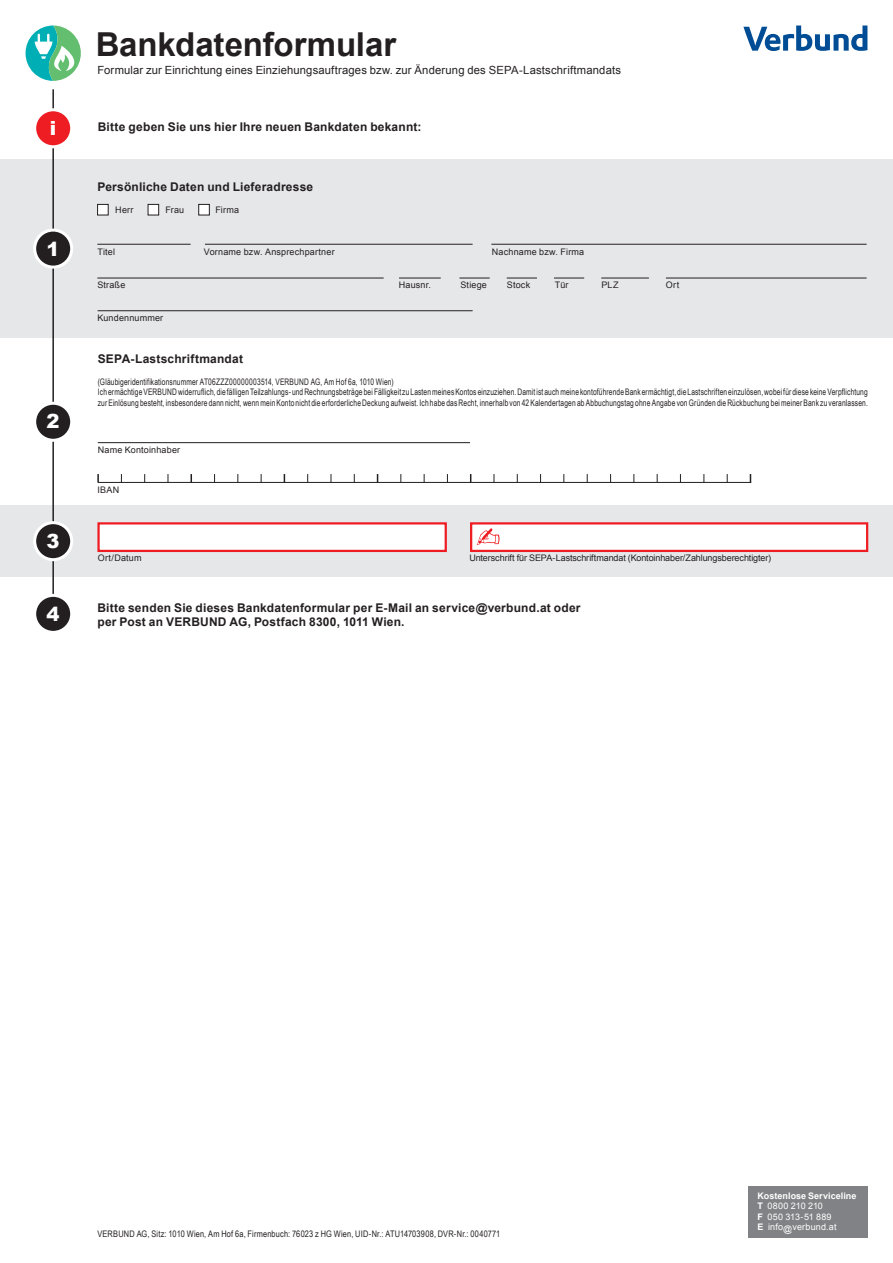
<style>
.page{position:relative;width:893px;height:1263px;background:#fff}
.page>*{position:absolute;margin:0;border:0;box-sizing:border-box;transform-origin:0 0}
.t1{font:700 33px "Arial";letter-spacing:-.005em;color:#231f20}
.t2{font:900 19.5px "Arial";color:#fff}
.t3{font:700 12px/14.4px "Arial";letter-spacing:.015em;color:#231f20}
.t4{font:11.25px "Arial";letter-spacing:.015em;color:#231f20}
.t5{font:9px/10.8px "Arial Narrow";letter-spacing:.02em;color:#231f20;scale:.9 1}
.t6{font:9px "Arial";letter-spacing:.02em;color:#231f20}
.t7{font:9px "Arial Narrow";letter-spacing:.02em;color:#231f20}
.t8{font:9px "Arial";letter-spacing:-.01em;color:#231f20}
.t9{font:9px/10.5px "Arial";letter-spacing:.02em;color:#fff}
.s1{font-weight:700}
</style>
<div class="page">
<div style="left:0;top:159px;width:893px;height:179px;background:#e6e7e9"></div>
<div style="left:0;top:505px;width:893px;height:72px;background:#e6e7e9"></div>
<svg style="left:743px;top:26px;width:124px;height:25px"></svg>
<hr style="left:52px;top:89px;width:2px;height:521px;background:#231f20">
<div style="left:35px;top:230px;width:37px;height:37px;background:#231f20;border-radius:50%"></div>
<div style="left:33px;top:229px;width:40px;height:40px;border:3px solid #fff;border-radius:50%"></div>
<div style="left:35px;top:403px;width:37px;height:37px;background:#231f20;border-radius:50%"></div>
<div style="left:33px;top:402px;width:40px;height:40px;border:3px solid #fff;border-radius:50%"></div>
<div style="left:35px;top:523px;width:37px;height:37px;background:#231f20;border-radius:50%"></div>
<div style="left:33px;top:521px;width:40px;height:40px;border:3px solid #fff;border-radius:50%"></div>
<hr style="left:97px;top:244px;width:94px;height:1px;background:#231f20">
<hr style="left:98px;top:310px;width:375px;height:1px;background:#231f20">
<hr style="left:97px;top:278px;width:287px;height:1px;background:#231f20">
<div style="left:98px;top:204px;width:10px;height:11px;background:#fff"></div>
<div style="left:97px;top:204px;width:11px;height:11px;border:1px solid #231f20"></div>
<div style="left:148px;top:204px;width:11px;height:11px;background:#fff"></div>
<div style="left:148px;top:204px;width:11px;height:11px;border:1px solid #231f20"></div>
<div style="left:199px;top:204px;width:10px;height:11px;background:#fff"></div>
<div style="left:199px;top:204px;width:11px;height:11px;border:1px solid #231f20"></div>
<hr style="left:205px;top:244px;width:268px;height:1px;background:#231f20">
<hr style="left:491px;top:244px;width:376px;height:1px;background:#231f20">
<hr style="left:459px;top:278px;width:31px;height:1px;background:#231f20">
<hr style="left:507px;top:278px;width:30px;height:1px;background:#231f20">
<hr style="left:554px;top:278px;width:30px;height:1px;background:#231f20">
<hr style="left:399px;top:278px;width:42px;height:1px;background:#231f20">
<hr style="left:601px;top:278px;width:48px;height:1px;background:#231f20">
<hr style="left:666px;top:278px;width:201px;height:1px;background:#231f20">
<svg style="left:25px;top:25px;width:56px;height:56px"></svg>
<div style="left:35px;top:110px;width:37px;height:37px;background:#ee1d23;border-radius:50%"></div>
<div style="left:33px;top:108px;width:40px;height:40px;border:3px solid #fff;border-radius:50%"></div>
<div style="left:748px;top:1185px;width:120px;height:52px;background:#808285"></div>
<hr style="left:98px;top:442px;width:372px;height:1px;background:#231f20">
<svg style="left:97px;top:474px;width:2px;height:9px"></svg>
<hr style="left:98px;top:482px;width:653px;height:1px;background:#231f20">
<div style="left:97px;top:522px;width:350px;height:30px;background:#fff;border:2px solid #ee1d23"></div>
<div style="left:470px;top:522px;width:398px;height:30px;background:#fff;border:2px solid #ee1d23"></div>
<svg style="left:477px;top:528px;width:22px;height:17px"></svg>
<div style="left:35px;top:595px;width:37px;height:37px;background:#231f20;border-radius:50%"></div>
<div style="left:33px;top:594px;width:40px;height:40px;border:3px solid #fff;border-radius:50%"></div>
<h1 class="t1" style="left:96px;top:22px;width:302px">Bankdatenformular</h1>
<h2 class="t2" style="left:50px;top:114px;width:8px">i</h2>
<h2 class="t2" style="left:46px;top:234px;width:15px">1</h2>
<h2 class="t2" style="left:46px;top:407px;width:15px">2</h2>
<h2 class="t2" style="left:46px;top:527px;width:15px">3</h2>
<p class="t4" style="left:97px;top:63px;width:525px">Formular zur Einrichtung eines Einziehungsauftrages bzw. zur Änderung des SEPA-Lastschriftmandats</p>
<h3 class="t3" style="left:98px;top:120px;width:325px">Bitte geben Sie uns hier Ihre neuen Bankdaten bekannt:</h3>
<h3 class="t3" style="left:97px;top:180px;width:217px">Persönliche Daten und Lieferadresse</h3>
<p class="t6" style="left:115px;top:204px;width:20px">Herr</p>
<p class="t6" style="left:165px;top:204px;width:20px">Frau</p>
<p class="t6" style="left:215px;top:204px;width:25px">Firma</p>
<p class="t6" style="left:97px;top:245px;width:19px">Titel</p>
<p class="t6" style="left:204px;top:245px;width:132px">Vorname bzw. Ansprechpartner</p>
<p class="t6" style="left:492px;top:245px;width:94px">Nachname bzw. Firma</p>
<p class="t6" style="left:97px;top:278px;width:29px">Straße</p>
<p class="t6" style="left:399px;top:278px;width:34px">Hausnr.</p>
<p class="t6" style="left:460px;top:278px;width:28px">Stiege</p>
<p class="t6" style="left:507px;top:278px;width:25px">Stock</p>
<p class="t6" style="left:555px;top:278px;width:15px">Tür</p>
<p class="t6" style="left:601px;top:278px;width:19px">PLZ</p>
<p class="t6" style="left:666px;top:278px;width:15px">Ort</p>
<p class="t6" style="left:97px;top:311px;width:67px">Kundennummer</p>
<h3 class="t3" style="left:98px;top:351px;width:147px">SEPA-Lastschriftmandat</h3>
<p class="t5" style="left:98px;top:376px;width:857px">(Gläubigeridentifikationsnummer AT06ZZZ00000003514, VERBUND AG, Am Hof 6a, 1010 Wien)<br>Ich ermächtige VERBUND widerruflich, die fälligen Teilzahlungs- und Rechnungsbeträge bei Fälligkeit zu Lasten meines Kontos einzuziehen. Damit ist auch meine kontoführende Bank ermächtigt, die Lastschriften einzulösen, wobei für diese keine Verpflichtung zur Einlösung besteht, insbesondere dann nicht, wenn mein Konto nicht die erforderliche Deckung aufweist. Ich habe das Recht, innerhalb von 42 Kalendertagen ab Abbuchungstag ohne Angabe von Gründen die Rückbuchung bei meiner Bank zu veranlassen.</p>
<p class="t6" style="left:98px;top:443px;width:84px">Name Kontoinhaber</p>
<p class="t6" style="left:98px;top:484px;width:23px">IBAN</p>
<p class="t6" style="left:98px;top:552px;width:45px">Ort/Datum</p>
<p class="t8" style="left:469px;top:552px;width:303px">Unterschrift für SEPA-Lastschriftmandat (Kontoinhaber/Zahlungsberechtigter)</p>
<h2 class="t2" style="left:46px;top:600px;width:15px">4</h2>
<h3 class="t3" style="left:97px;top:601px;width:485px">Bitte senden Sie dieses Bankdatenformular per E-Mail an service@verbund.at oder per Post an VERBUND AG, Postfach 8300, 1011 Wien.</h3>
<p class="t7" style="left:97px;top:1228px;width:404px">VERBUND AG, Sitz: 1010 Wien, Am Hof 6a, Firmenbuch: 76023 z HG Wien, UID-Nr.: ATU14703908, DVR-Nr.: 0040771</p>
<p class="t9" style="left:757px;top:1190px;width:101px"><span class="s1">Kostenlose Serviceline<br>T</span> 0800 210 210<br><span class="s1">F</span> 050 313-51 889<br><span class="s1">E</span> info@verbund.at</p>
</div>
